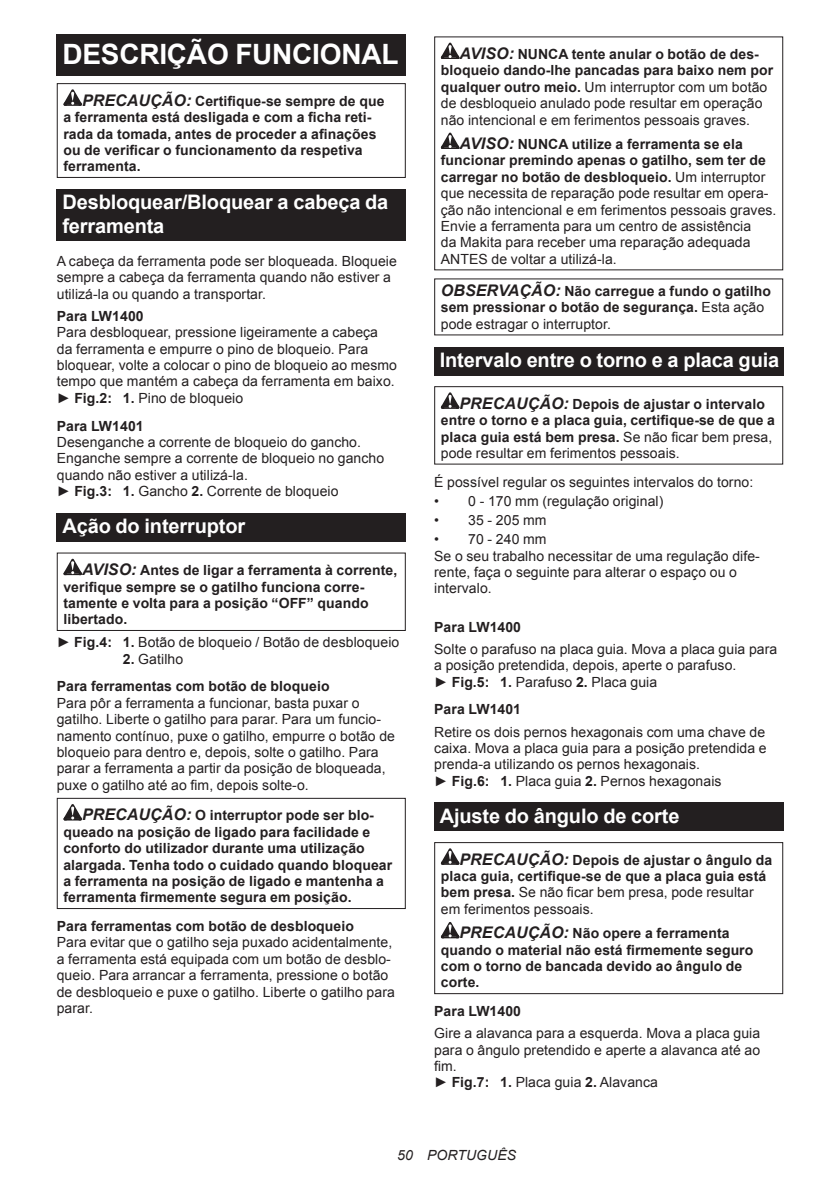
<style>
.page{position:relative;width:840px;height:1191px;background:#fff}
.page>*{position:absolute;margin:0;border:0;box-sizing:border-box;transform-origin:0 0}
.t1{font:700 28px "Arial";letter-spacing:-.01em;color:#fff}
.t2{font:700 20px/23.4px "Arial";letter-spacing:-.01em;color:#fff}
.t3{font:14px/16.4px "Arial";letter-spacing:.005em;color:#231f20}
.t4{font:700 14px/16.4px "Arial";letter-spacing:.005em;color:#231f20}
.t5{font:italic 14px "Arial";letter-spacing:.005em;color:#231f20}
.s1{font-style:italic;font-size:16px}
.s2{font-weight:700}
.s3{font-weight:400}
.s4{font-weight:700;font-style:italic;font-size:16px}
</style>
<div class="page">
<div style="left:57px;top:34px;width:348px;height:41px;background:#231f20"></div>
<svg style="left:63px;top:89px;width:19px;height:17px"></svg>
<div style="left:57px;top:83px;width:348px;height:95px;border:1px solid #231f20"></div>
<div style="left:57px;top:189px;width:348px;height:52px;background:#231f20"></div>
<div style="left:57px;top:513px;width:348px;height:28px;background:#231f20"></div>
<svg style="left:63px;top:559px;width:19px;height:16px"></svg>
<div style="left:57px;top:552px;width:348px;height:79px;border:1px solid #231f20"></div>
<svg style="left:63px;top:804px;width:19px;height:16px"></svg>
<div style="left:57px;top:798px;width:348px;height:111px;border:1px solid #231f20"></div>
<svg style="left:440px;top:43px;width:19px;height:16px"></svg>
<svg style="left:440px;top:133px;width:19px;height:16px"></svg>
<div style="left:434px;top:347px;width:348px;height:28px;background:#231f20"></div>
<svg style="left:440px;top:392px;width:19px;height:17px"></svg>
<div style="left:434px;top:386px;width:348px;height:78px;border:1px solid #231f20"></div>
<div style="left:434px;top:802px;width:348px;height:29px;background:#231f20"></div>
<svg style="left:440px;top:848px;width:19px;height:16px"></svg>
<svg style="left:440px;top:922px;width:19px;height:16px"></svg>
<div style="left:434px;top:842px;width:348px;height:152px;border:1px solid #231f20"></div>
<h1 class="t1" style="left:62px;top:43px;width:337px">DESCRIÇÃO FUNCIONAL</h1>
<p class="t4" style="left:63px;top:93px;width:322px;text-indent:19px"><span class="s1">PRECAUÇÃO:</span> Certifique-se sempre de que a ferramenta está desligada e com a ficha reti&shy;rada da tomada, antes de proceder a afinações ou de verificar o funcionamento da respetiva ferramenta.</p>
<h2 class="t2" style="left:62px;top:191px;width:327px">Desbloquear/Bloquear a cabeça da ferramenta</h2>
<p class="t3" style="left:57px;top:253px;width:341px">A cabeça da ferramenta pode ser bloqueada. Bloqueie sempre a cabeça da ferramenta quando não estiver a utilizá-la ou quando a transportar.</p>
<p class="t4" style="left:57px;top:309px;width:88px">Para LW1400</p>
<p class="t3" style="left:57px;top:324px;width:341px">Para desbloquear, pressione ligeiramente a cabeça da ferramenta e empurre o pino de bloqueio. Para bloquear, volte a colocar o pino de bloqueio ao mesmo tempo que mantém a cabeça da ferramenta em baixo. ► <span class="s2">Fig.2: 1.</span> Pino de bloqueio</p>
<p class="t4" style="left:57px;top:418px;width:88px">Para LW1401</p>
<p class="t3" style="left:57px;top:434px;width:329px">Desenganche a corrente de bloqueio do gancho.<br>Enganche sempre a corrente de bloqueio no gancho quando não estiver a utilizá-la.<br>► <span class="s2">Fig.3: 1.</span> Gancho <span class="s2">2.</span> Corrente de bloqueio</p>
<h2 class="t2" style="left:62px;top:516px;width:184px">Ação do interruptor</h2>
<p class="t4" style="left:63px;top:563px;width:335px;text-indent:19px"><span class="s1">AVISO:</span> Antes de ligar a ferramenta à corrente, verifique sempre se o gatilho funciona corre&shy;tamente e volta para a posição “OFF” quando libertado.</p>
<p class="t3" style="left:57px;top:634px;width:344px">► <span class="s2">Fig.4: 1.</span> Botão de bloqueio / Botão de desbloqueio</p>
<p class="t4" style="left:57px;top:646px;width:274px;line-height:27.8px;text-indent:66px">2. <span class="s3">Gatilho<br></span>Para ferramentas com botão de bloqueio</p>
<p class="t3" style="left:57px;top:695px;width:339px">Para pôr a ferramenta a funcionar, basta puxar o gatilho. Liberte o gatilho para parar. Para um funcio&shy;namento contínuo, puxe o gatilho, empurre o botão de bloqueio para dentro e, depois, solte o gatilho. Para parar a ferramenta a partir da posição de bloqueada, puxe o gatilho até ao fim, depois solte-o.</p>
<p class="t4" style="left:63px;top:808px;width:330px;text-indent:19px"><span class="s1">PRECAUÇÃO:</span> O interruptor pode ser blo&shy;queado na posição de ligado para facilidade e conforto do utilizador durante uma utilização alargada. Tenha todo o cuidado quando bloquear a ferramenta na posição de ligado e mantenha a ferramenta firmemente segura em posição.</p>
<p class="t4" style="left:57px;top:919px;width:298px">Para ferramentas com botão de desbloqueio</p>
<p class="t3" style="left:57px;top:934px;width:339px">Para evitar que o gatilho seja puxado acidentalmente, a ferramenta está equipada com um botão de desblo&shy;queio. Para arrancar a ferramenta, pressione o botão de desbloqueio e puxe o gatilho. Liberte o gatilho para parar.</p>
<p class="t3" style="left:440px;top:46px;width:333px;text-indent:19px"><span class="s4">AVISO:</span> <span class="s2">NUNCA tente anular o botão de des&shy;bloqueio dando-lhe pancadas para baixo nem por qualquer outro meio.</span> Um interruptor com um botão de desbloqueio anulado pode resultar em operação não intencional e em ferimentos pessoais graves.</p>
<p class="t3" style="left:440px;top:137px;width:337px;text-indent:19px"><span class="s4">AVISO:</span> <span class="s2">NUNCA utilize a ferramenta se ela funcionar premindo apenas o gatilho, sem ter de carregar no botão de desbloqueio.</span> Um interruptor que necessita de reparação pode resultar em opera&shy;ção não intencional e em ferimentos pessoais graves.<br>Envie a ferramenta para um centro de assistência<br>da Makita para receber uma reparação adequada ANTES de voltar a utilizá-la.</p>
<p class="t4" style="left:440px;top:284px;width:331px"><span class="s1">OBSERVAÇÃO:</span> Não carregue a fundo o gatilho sem pressionar o botão de segurança. <span class="s3">Esta ação pode estragar o interruptor.</span></p>
<h2 class="t2" style="left:439px;top:350px;width:341px">Intervalo entre o torno e a placa guia</h2>
<p class="t4" style="left:440px;top:397px;width:335px;text-indent:19px"><span class="s1">PRECAUÇÃO:</span> Depois de ajustar o intervalo entre o torno e a placa guia, certifique-se de que a placa guia está bem presa. <span class="s3">Se não ficar bem presa, pode resultar em ferimentos pessoais.</span></p>
<p class="t3" style="left:434px;top:474px;width:320px">É possível regular os seguintes intervalos do torno:</p>
<p class="t3" style="left:434px;top:493px;width:230px">• 0 - 170 mm (regulação original)</p>
<p class="t3" style="left:434px;top:512px;width:114px">• 35 - 205 mm</p>
<p class="t3" style="left:434px;top:531px;width:327px">• 70 - 240 mm<br>Se o seu trabalho necessitar de uma regulação dife&shy;rente, faça o seguinte para alterar o espaço ou o intervalo.</p>
<p class="t4" style="left:434px;top:620px;width:88px">Para LW1400</p>
<p class="t3" style="left:434px;top:641px;width:344px">Solte o parafuso na placa guia. Mova a placa guia para a posição pretendida, depois, aperte o parafuso.<br>► <span class="s2">Fig.5: 1.</span> Parafuso <span class="s2">2.</span> Placa guia</p>
<p class="t4" style="left:434px;top:702px;width:88px">Para LW1401</p>
<p class="t3" style="left:434px;top:723px;width:334px">Retire os dois pernos hexagonais com uma chave de caixa. Mova a placa guia para a posição pretendida e prenda-a utilizando os pernos hexagonais.<br>► <span class="s2">Fig.6: 1.</span> Placa guia <span class="s2">2.</span> Pernos hexagonais</p>
<h2 class="t2" style="left:439px;top:805px;width:241px">Ajuste do ângulo de corte</h2>
<p class="t4" style="left:440px;top:852px;width:333px;text-indent:19px"><span class="s1">PRECAUÇÃO:</span> Depois de ajustar o ângulo da placa guia, certifique-se de que a placa guia está bem presa. <span class="s3">Se não ficar bem presa, pode resultar em ferimentos pessoais.</span></p>
<p class="t4" style="left:440px;top:926px;width:314px;text-indent:19px"><span class="s1">PRECAUÇÃO:</span> Não opere a ferramenta quando o material não está firmemente seguro com o torno de bancada devido ao ângulo de corte.</p>
<p class="t4" style="left:434px;top:1004px;width:88px">Para LW1400</p>
<p class="t3" style="left:434px;top:1025px;width:327px">Gire a alavanca para a esquerda. Mova a placa guia para o ângulo pretendido e aperte a alavanca até ao fim.<br>► <span class="s2">Fig.7: 1.</span> Placa guia <span class="s2">2.</span> Alavanca</p>
<p class="t5" style="left:397px;top:1150px;width:120px">50 PORTUGUÊS</p>
</div>
